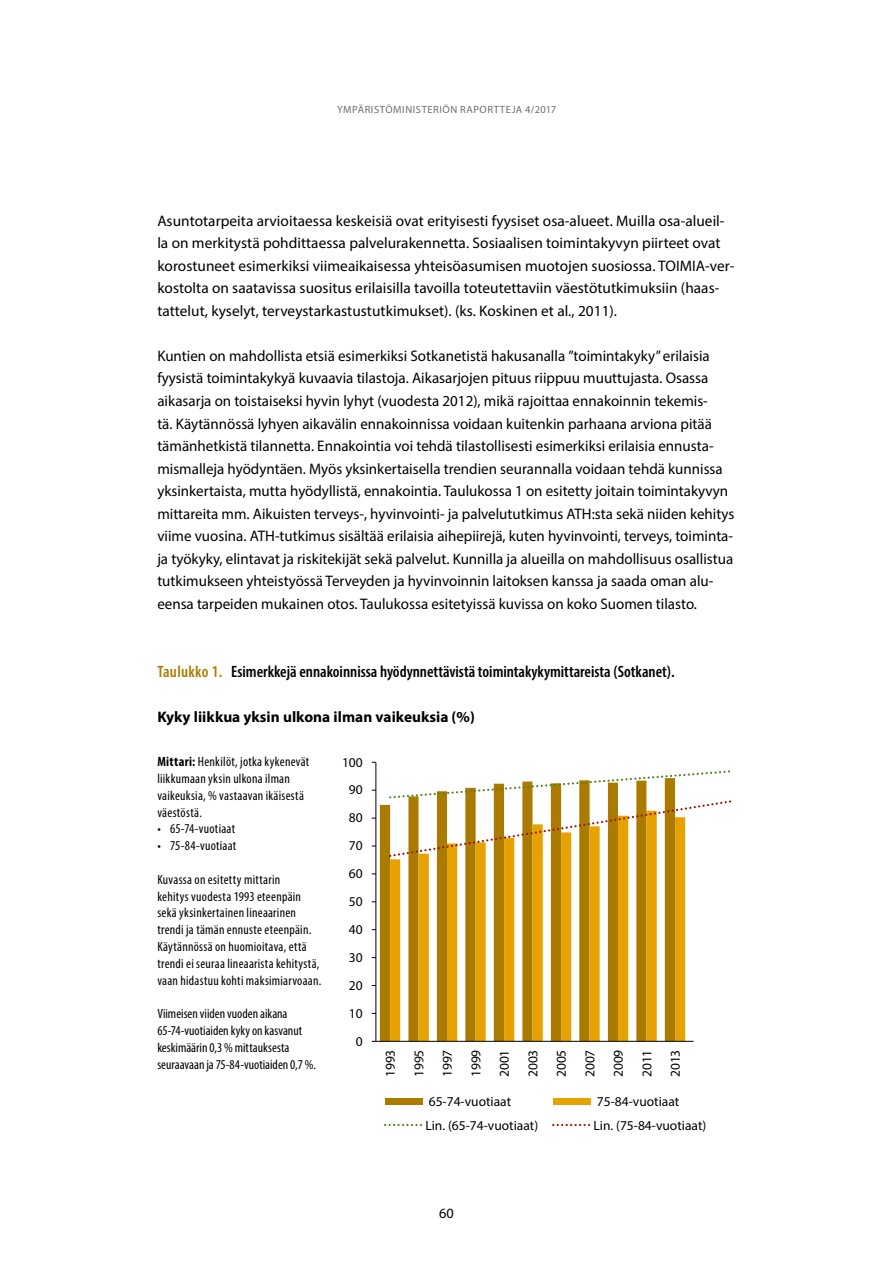
<style>
.page{position:relative;width:893px;height:1263px;background:#fff}
.page>*{position:absolute;margin:0;border:0;box-sizing:border-box;transform-origin:0 0}
.t1{font:600 condensed 16.5px "Myriad Pro";color:#000}
._01_Leipä_seuraavat{font:15.3px/22.5px "Myriad Pro";color:#000}
._01_Leipä_1__kpl{font:700 15.3px "Myriad Pro";letter-spacing:.005em;color:#000}
.t2{font:14.25px "Myriad Pro";color:#000}
.Taulu_perus_vas{font:condensed 13.5px/16.8px "Myriad Pro";letter-spacing:.02em;color:#000}
.t3{font:13.5px/28.5px "Myriad Pro";color:#000;text-align:justify}
.Taulu_perus_vas-2{font:condensed 13.5px/16.8px "Myriad Pro";color:#000}
.t4{font:10.5px "Myriad Pro";letter-spacing:.055em;color:#6e6e6e}
.s1{color:#aa7b00}
.s2{font-weight:700}
</style>
<div class="page">
<div style="left:380px;top:804px;width:10px;height:237px;background:#ab7b00"></div>
<svg style="left:390px;top:858px;width:295px;height:183px"></svg>
<hr style="left:375px;top:762px;width:1px;height:279px;background:#000">
<hr style="left:376px;top:1041px;width:318px;height:1px;background:#000">
<svg style="left:388px;top:770px;width:344px;height:88px"></svg>
<div style="left:385px;top:1098px;width:38px;height:6px;background:#ab7b00"></div>
<div style="left:553px;top:1098px;width:38px;height:6px;background:#e5a200"></div>
<svg style="left:385px;top:1124px;width:37px;height:2px"></svg>
<svg style="left:553px;top:1124px;width:38px;height:2px"></svg>
<p class="t4" style="left:337px;top:103px;width:220px">YMPÄRISTÖMINISTERIÖN RAPORTTEJA 4/2017</p>
<p class="_01_Leipä_seuraavat" style="left:157px;top:209px;width:579px">Asuntotarpeita arvioitaessa keskeisiä ovat erityisesti fyysiset osa-alueet. Muilla osa-alueil&shy;la on merkitystä pohdittaessa palvelurakennetta. Sosiaalisen toimintakyvyn piirteet ovat korostuneet esimerkiksi viimeaikaisessa yhteisöasumisen muotojen suosiossa. TOIMIA-ver&shy;kostolta on saatavissa suositus erilaisilla tavoilla toteutettaviin väestötutkimuksiin (haas&shy;tattelut, kyselyt, terveystarkastustutkimukset). (ks. Koskinen et al., 2011).</p>
<p class="_01_Leipä_seuraavat" style="left:157px;top:344px;width:579px">Kuntien on mahdollista etsiä esimerkiksi Sotkanetistä hakusanalla ”toimintakyky” erilaisia fyysistä toimintakykyä kuvaavia tilastoja. Aikasarjojen pituus riippuu muuttujasta. Osassa aikasarja on toistaiseksi hyvin lyhyt (vuodesta 2012), mikä rajoittaa ennakoinnin tekemis-<br>tä. Käytännössä lyhyen aikavälin ennakoinnissa voidaan kuitenkin parhaana arviona pitää tämänhetkistä tilannetta. Ennakointia voi tehdä tilastollisesti esimerkiksi erilaisia ennusta&shy;mismalleja hyödyntäen. Myös yksinkertaisella trendien seurannalla voidaan tehdä kunnissa yksinkertaista, mutta hyödyllistä, ennakointia. Taulukossa 1 on esitetty joitain toimintakyvyn mittareita mm. Aikuisten terveys-, hyvinvointi- ja palvelututkimus ATH:sta sekä niiden kehitys viime vuosina. ATH-tutkimus sisältää erilaisia aihepiirejä, kuten hyvinvointi, terveys, toiminta&shy;ja työkyky, elintavat ja riskitekijät sekä palvelut. Kunnilla ja alueilla on mahdollisuus osallistua tutkimukseen yhteistyössä Terveyden ja hyvinvoinnin laitoksen kanssa ja saada oman alu&shy;eensa tarpeiden mukainen otos. Taulukossa esitetyissä kuvissa on koko Suomen tilasto.</p>
<p class="t1" style="left:157px;top:661px;width:519px"><span class="s1">Taulukko 1.</span> Esimerkkejä ennakoinnissa hyödynnettävistä toimintakykymittareista (Sotkanet).</p>
<p class="_01_Leipä_1__kpl" style="left:157px;top:707px;width:319px">Kyky liikkua yksin ulkona ilman vaikeuksia (%)</p>
<p class="Taulu_perus_vas" style="left:157px;top:753px;width:154px"><span class="s2">Mittari:</span> Henkilöt, jotka kykenevät liikkumaan yksin ulkona ilman vaikeuksia, % vastaavan ikäisestä väestöstä.</p>
<p class="Taulu_perus_vas" style="left:157px;top:820px;width:79px">• 65-74-vuotiaat</p>
<p class="Taulu_perus_vas" style="left:157px;top:837px;width:80px">• 75-84-vuotiaat</p>
<p class="Taulu_perus_vas" style="left:157px;top:871px;width:165px">Kuvassa on esitetty mittarin<br>kehitys vuodesta 1993 eteenpäin sekä yksinkertainen lineaarinen trendi ja tämän ennuste eteenpäin.<br>Käytännössä on huomioitava, että trendi ei seuraa lineaarista kehitystä, vaan hidastuu kohti maksimiarvoaan.</p>
<p class="Taulu_perus_vas-2" style="left:157px;top:1005px;width:160px">Viimeisen viiden vuoden aikana 65-74-vuotiaiden kyky on kasvanut keskimäärin 0,3 % mittauksesta seuraavaan ja 75-84-vuotiaiden 0,7 %.</p>
<p class="t3" style="left:342px;top:748px;width:22px">100</p>
<p class="t3" style="left:349px;top:775px;width:15px">90</p>
<p class="t3" style="left:349px;top:803px;width:15px">80</p>
<p class="t3" style="left:349px;top:831px;width:15px">70</p>
<p class="t3" style="left:349px;top:859px;width:15px">60</p>
<p class="t3" style="left:349px;top:887px;width:15px">50</p>
<p class="t3" style="left:349px;top:915px;width:15px">40</p>
<p class="t3" style="left:349px;top:943px;width:15px">30</p>
<p class="t3" style="left:349px;top:971px;width:15px">20</p>
<p class="t3" style="left:349px;top:999px;width:15px">10</p>
<p class="t3" style="left:356px;top:1027px;width:8px">0</p>
<p class="t3" style="left:376px;top:1077px;width:29px;rotate:-90deg">1993<br>1995<br>1997<br>1999<br>2001<br>2003<br>2005<br>2007<br>2009<br>2011<br>2013</p>
<p class="t3" style="left:429px;top:1086px;width:84px">65-74-vuotiaat</p>
<p class="t3" style="left:597px;top:1086px;width:84px">75-84-vuotiaat</p>
<p class="t3" style="left:425px;top:1110px;width:114px">Lin. (65-74-vuotiaat)</p>
<p class="t3" style="left:593px;top:1110px;width:114px">Lin. (75-84-vuotiaat)</p>
<p class="t2" style="left:439px;top:1204px;width:16px">60</p>
</div>
